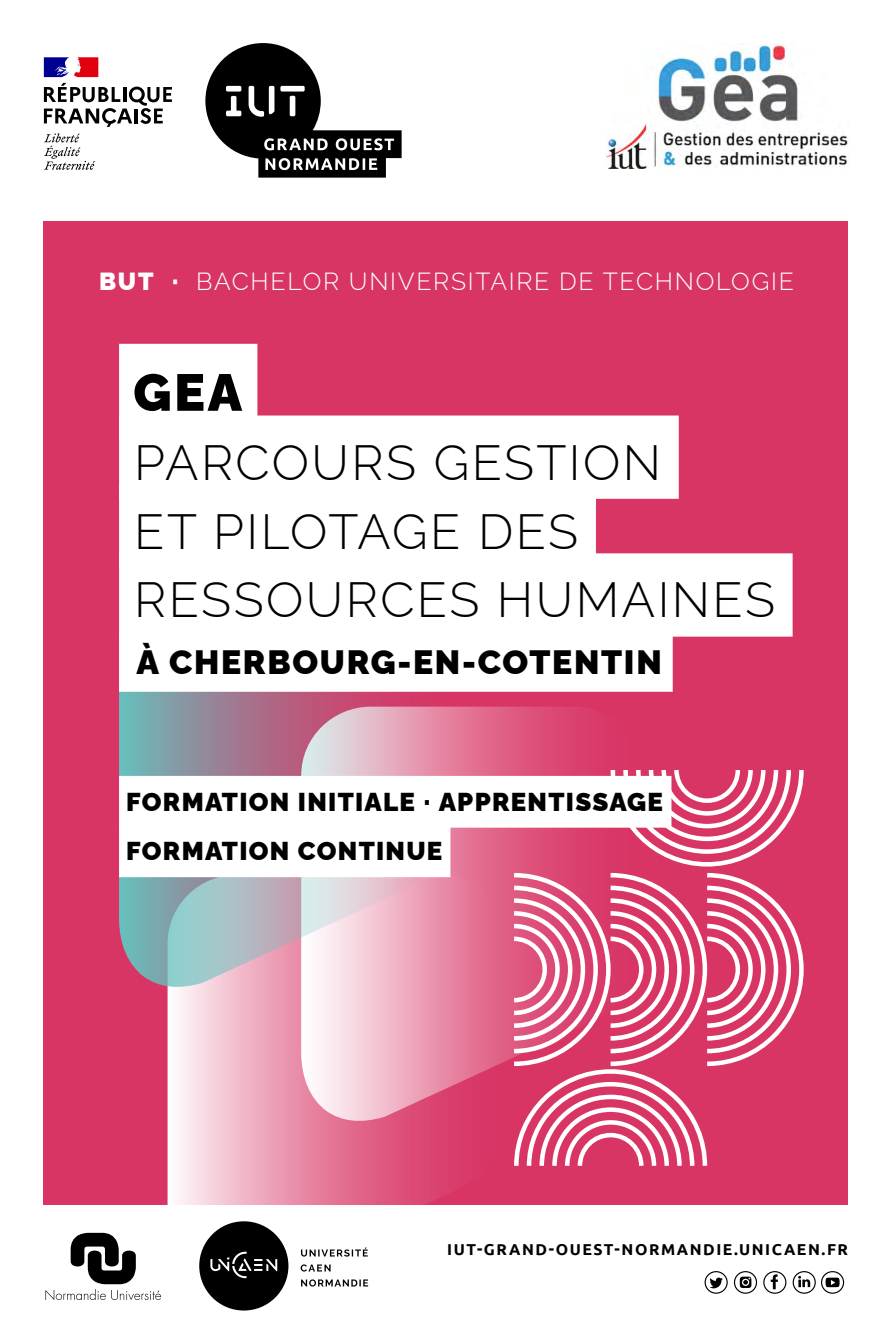
<style>
.page{position:relative;width:893px;height:1340px;background:#fff}
.page>*{position:absolute;margin:0;border:0;box-sizing:border-box;transform-origin:0 0}
.t1{font:900 51.75px "Raleway";color:#000}
.t2{font:300 49.5px/68.9px "Raleway";letter-spacing:.05em;color:#000}
.t3{font:900 33.75px "Raleway";letter-spacing:.05em;color:#000}
.t4{font:900 25.88px/49.5px "Raleway";letter-spacing:.05em;color:#000}
.t5{font:300 24.75px "Raleway";letter-spacing:.07em;color:#fff}
.t6{font:700 15.75px "Ubuntu";letter-spacing:.1em;color:#000}
.s1{font-weight:900}
</style>
<div class="page">
<div style="left:43px;top:221px;width:805px;height:983px;background:#d83565"></div>
<svg style="left:168px;top:989px;width:280px;height:215px;background:#eca3b8"></svg>
<svg style="left:301px;top:706px;width:280px;height:417px;background:#e789a5"></svg>
<svg style="left:119px;top:691px;width:343px;height:298px;background:#c0a5b5"></svg>
<svg style="left:709px;top:1277px;width:14px;height:11px"></svg>
<div style="left:704px;top:1270px;width:24px;height:23px;border:1px solid #000;border-radius:50%"></div>
<svg style="left:771px;top:1274px;width:7px;height:15px"></svg>
<div style="left:763px;top:1270px;width:23px;height:23px;border:1px solid #000;border-radius:50%"></div>
<div style="left:793px;top:1270px;width:23px;height:23px;border:1px solid #000;border-radius:50%"></div>
<svg style="left:798px;top:1276px;width:12px;height:11px"></svg>
<div style="left:734px;top:1270px;width:23px;height:23px;border:1px solid #000;border-radius:50%"></div>
<svg style="left:740px;top:1276px;width:11px;height:11px"></svg>
<div style="left:821px;top:1270px;width:23px;height:23px;border:1px solid #000;border-radius:50%"></div>
<svg style="left:825px;top:1277px;width:15px;height:10px"></svg>
<div style="left:119px;top:344px;width:138px;height:95px;background:#fff"></div>
<div style="left:119px;top:415px;width:560px;height:84px;background:#fff"></div>
<div style="left:119px;top:484px;width:477px;height:83px;background:#fff"></div>
<div style="left:119px;top:553px;width:674px;height:83px;background:#fff"></div>
<div style="left:119px;top:633px;width:554px;height:58px;background:#fff"></div>
<svg style="left:510px;top:765px;width:294px;height:401px"></svg>
<svg style="left:205px;top:43px;width:197px;height:135px"></svg>
<svg style="left:199px;top:1221px;width:169px;height:89px"></svg>
<svg style="left:45px;top:1232px;width:116px;height:68px"></svg>
<svg style="left:44px;top:83px;width:128px;height:44px"></svg>
<svg style="left:44px;top:133px;width:51px;height:37px"></svg>
<svg style="left:44px;top:57px;width:54px;height:20px"></svg>
<div style="left:119px;top:776px;width:552px;height:51px;background:#fff"></div>
<div style="left:119px;top:825px;width:331px;height:52px;background:#fff"></div>
<img style="left:606px;top:43px;width:242px;height:126px">
<p class="t5" style="left:99px;top:261px;width:696px"><span class="s1">BUT ·</span> BACHELOR UNIVERSITAIRE DE TECHNOLOGIE</p>
<h1 class="t1" style="left:133px;top:351px;width:110px">GEA</h1>
<h2 class="t2" style="left:134px;top:422px;width:642px">PARCOURS GESTION<br>ET PILOTAGE DES<br>RESSOURCES HUMAINES</h2>
<h3 class="t3" style="left:137px;top:635px;width:527px">À CHERBOURG-EN-COTENTIN</h3>
<p class="t4" style="left:126px;top:774px;width:538px">FORMATION INITIALE · APPRENTISSAGE<br>FORMATION CONTINUE</p>
<p class="t6" style="left:447px;top:1239px;width:402px">IUT-GRAND-OUEST-NORMANDIE.UNICAEN.FR</p>
</div>
